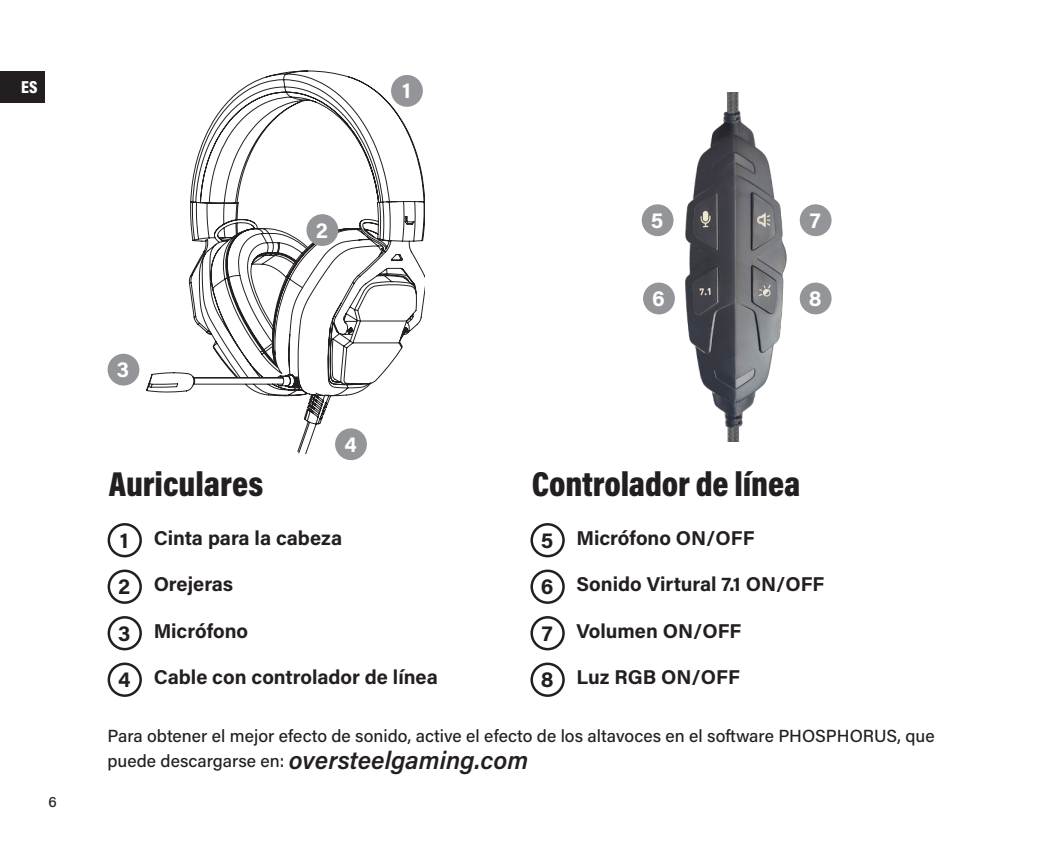
<style>
.page{position:relative;width:1063px;height:851px;background:#fff}
.page>*{position:absolute;margin:0;border:0;box-sizing:border-box;transform-origin:0 0}
.t1{font:900 35px "Acumin Pro Cond";letter-spacing:-.005em;color:#231f20}
.t2{font:700 22px "Acumin Pro";color:#231f20}
.t3{font:700 22px "Acumin Pro";color:#fff}
.t4{font:700 20px "Acumin Pro";color:#231f20}
.t5{font:500 17.5px/24.8px "Acumin Pro";color:#231f20}
.t6{font:900 17.5px "Acumin Pro Cond";color:#fff}
.t7{font:500 15px "Acumin Pro";color:#231f20}
.s1{font-weight:600;font-style:italic;font-size:25px}
</style>
<div class="page">
<svg style="left:146px;top:71px;width:279px;height:382px"></svg>
<div style="left:0;top:71px;width:45px;height:32px;background:#231f20"></div>
<img style="left:658px;top:93px;width:153px;height:348px">
<div style="left:530px;top:523px;width:35px;height:34px;border:2px solid #231f20;border-radius:50%"></div>
<div style="left:108px;top:523px;width:34px;height:34px;border:2px solid #231f20;border-radius:50%"></div>
<div style="left:642px;top:204px;width:32px;height:32px;background:#939598;border-radius:50%"></div>
<div style="left:391px;top:75px;width:32px;height:32px;background:#939598;border-radius:50%"></div>
<div style="left:306px;top:214px;width:32px;height:32px;background:#939598;border-radius:50%"></div>
<div style="left:108px;top:353px;width:31px;height:32px;background:#939598;border-radius:50%"></div>
<div style="left:335px;top:428px;width:32px;height:32px;background:#939598;border-radius:50%"></div>
<div style="left:643px;top:282px;width:32px;height:32px;background:#939598;border-radius:50%"></div>
<div style="left:800px;top:204px;width:32px;height:32px;background:#939598;border-radius:50%"></div>
<div style="left:800px;top:282px;width:32px;height:32px;background:#939598;border-radius:50%"></div>
<div style="left:530px;top:569px;width:35px;height:34px;border:2px solid #231f20;border-radius:50%"></div>
<div style="left:108px;top:569px;width:34px;height:34px;border:2px solid #231f20;border-radius:50%"></div>
<div style="left:530px;top:616px;width:35px;height:34px;border:2px solid #231f20;border-radius:50%"></div>
<div style="left:108px;top:616px;width:34px;height:34px;border:2px solid #231f20;border-radius:50%"></div>
<div style="left:530px;top:662px;width:35px;height:34px;border:2px solid #231f20;border-radius:50%"></div>
<div style="left:108px;top:662px;width:34px;height:34px;border:2px solid #231f20;border-radius:50%"></div>
<p class="t6" style="left:21px;top:75px;width:18px">ES</p>
<p class="t7" style="left:48px;top:791px;width:10px">6</p>
<p class="t3" style="left:402px;top:75px;width:10px">1</p>
<p class="t3" style="left:117px;top:354px;width:14px">3</p>
<p class="t3" style="left:316px;top:214px;width:14px">2</p>
<p class="t3" style="left:651px;top:204px;width:14px">5</p>
<p class="t3" style="left:652px;top:283px;width:14px">6</p>
<p class="t3" style="left:810px;top:204px;width:12px">7</p>
<p class="t3" style="left:809px;top:283px;width:14px">8</p>
<p class="t3" style="left:344px;top:428px;width:14px">4</p>
<p class="t1" style="left:109px;top:461px;width:156px">Auriculares</p>
<p class="t1" style="left:532px;top:461px;width:270px">Controlador de línea</p>
<p class="t4" style="left:154px;top:523px;width:190px">Cinta para la cabeza</p>
<p class="t4" style="left:577px;top:523px;width:179px">Micrófono ON/OFF</p>
<p class="t4" style="left:154px;top:570px;width:81px">Orejeras</p>
<p class="t4" style="left:577px;top:570px;width:249px">Sonido Virtural 7.1 ON/OFF</p>
<p class="t4" style="left:154px;top:616px;width:96px">Micrófono</p>
<p class="t4" style="left:577px;top:616px;width:166px">Volumen ON/OFF</p>
<p class="t4" style="left:154px;top:663px;width:286px">Cable con controlador de línea</p>
<p class="t4" style="left:577px;top:663px;width:165px">Luz RGB ON/OFF</p>
<p class="t2" style="left:120px;top:524px;width:10px">1</p>
<p class="t2" style="left:541px;top:524px;width:14px">5</p>
<p class="t2" style="left:118px;top:571px;width:14px">2</p>
<p class="t2" style="left:541px;top:571px;width:14px">6</p>
<p class="t2" style="left:118px;top:617px;width:14px">3</p>
<p class="t2" style="left:542px;top:617px;width:12px">7</p>
<p class="t2" style="left:118px;top:664px;width:14px">4</p>
<p class="t2" style="left:541px;top:664px;width:14px">8</p>
<p class="t5" style="left:108px;top:722px;width:829px">Para obtener el mejor efecto de sonido, active el efecto de los altavoces en el software PHOSPHORUS, que puede descargarse en: <span class="s1">oversteelgaming.com</span></p>
</div>
